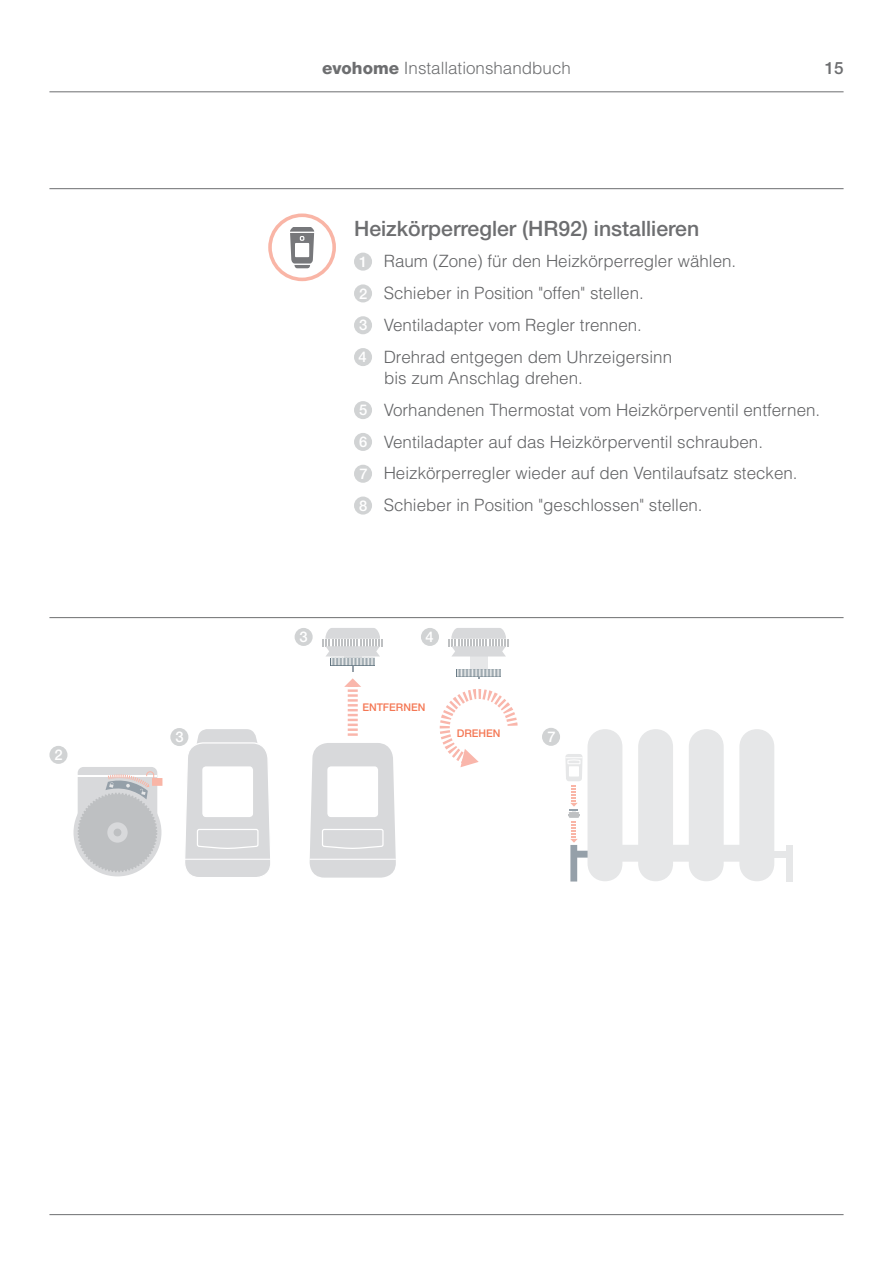
<style>
.page{position:relative;width:893px;height:1263px;background:#fff}
.page>*{position:absolute;margin:0;border:0;box-sizing:border-box;transform-origin:0 0}
.t1{font:500 21.15px "Helvetica Neue";color:#6d6e70}
.t2{font:300 16.95px/31.8px "Helvetica LT Std";color:#636466}
.t3{font:300 16.95px "Helvetica LT Std";color:#6d6e70}
.t4{font:500 16.95px "Helvetica Neue";color:#6d6e70}
.t5{font:500 14.7px "Helvetica Neue";color:#fff}
.t6{font:500 10.65px "Helvetica Neue";color:#f47754}
.s1{font-family:"Helvetica Neue";font-weight:800}
.s2{font-family:"Helvetica Neue";font-weight:500;font-size:14.7px;color:#fff}
</style>
<div class="page">
<div style="left:354px;top:253px;width:18px;height:18px;background:#d1d3d4;border-radius:50%"></div>
<div style="left:354px;top:284px;width:18px;height:18px;background:#d1d3d4;border-radius:50%"></div>
<div style="left:354px;top:316px;width:18px;height:18px;background:#d1d3d4;border-radius:50%"></div>
<div style="left:354px;top:348px;width:18px;height:18px;background:#d1d3d4;border-radius:50%"></div>
<div style="left:354px;top:401px;width:18px;height:18px;background:#d1d3d4;border-radius:50%"></div>
<div style="left:354px;top:433px;width:18px;height:18px;background:#d1d3d4;border-radius:50%"></div>
<div style="left:354px;top:465px;width:18px;height:18px;background:#d1d3d4;border-radius:50%"></div>
<div style="left:354px;top:497px;width:18px;height:18px;background:#d1d3d4;border-radius:50%"></div>
<svg style="left:268px;top:214px;width:68px;height:67px"></svg>
<svg style="left:344px;top:678px;width:17px;height:58px"></svg>
<div style="left:78px;top:767px;width:79px;height:65px;background:#d8d9db;border-radius:6px"></div>
<svg style="left:73px;top:771px;width:89px;height:105px"></svg>
<div style="left:107px;top:822px;width:21px;height:21px;background:#d8d9db;border-radius:50%"></div>
<div style="left:114px;top:829px;width:7px;height:7px;background:#bec0c2;border-radius:50%"></div>
<svg style="left:184px;top:729px;width:86px;height:148px"></svg>
<svg style="left:309px;top:743px;width:87px;height:135px"></svg>
<svg style="left:322px;top:628px;width:61px;height:44px"></svg>
<div style="left:786px;top:845px;width:7px;height:37px;background:#e6e7e8"></div>
<div style="left:774px;top:851px;width:16px;height:7px;background:#e6e7e8"></div>
<svg style="left:565px;top:729px;width:209px;height:153px"></svg>
<div style="left:469px;top:654px;width:18px;height:16px;background:#e6e7e8"></div>
<svg style="left:448px;top:628px;width:61px;height:29px"></svg>
<svg style="left:439px;top:689px;width:79px;height:78px"></svg>
<div style="left:456px;top:669px;width:44px;height:8px;background:#6a7c87"></div>
<svg style="left:457px;top:669px;width:43px;height:9px"></svg>
<hr style="left:49px;top:617px;width:794px;height:1px;background:#6d6e70">
<div style="left:49px;top:746px;width:18px;height:18px;background:#d1d3d4;border-radius:50%"></div>
<div style="left:170px;top:728px;width:18px;height:18px;background:#d1d3d4;border-radius:50%"></div>
<div style="left:294px;top:628px;width:18px;height:18px;background:#d1d3d4;border-radius:50%"></div>
<div style="left:421px;top:628px;width:18px;height:18px;background:#d1d3d4;border-radius:50%"></div>
<div style="left:542px;top:728px;width:18px;height:18px;background:#d1d3d4;border-radius:50%"></div>
<hr style="left:49px;top:188px;width:794px;height:1px;background:#6d6e70">
<hr style="left:49px;top:1214px;width:794px;height:1px;background:#6d6e70">
<hr style="left:49px;top:92px;width:794px;height:1px;background:#6d6e70">
<p class="t5" style="left:54px;top:750px;width:10px">2</p>
<p class="t5" style="left:175px;top:732px;width:10px">3</p>
<p class="t3" style="left:322px;top:61px;width:250px"><span class="s1">evohome</span> Installationshandbuch</p>
<p class="t4" style="left:824px;top:62px;width:20px">15</p>
<p class="t1" style="left:354px;top:220px;width:347px">Heizkörperregler (HR92) installieren</p>
<p class="t2" style="left:358px;top:247px;width:379px"><span class="s2">1</span> Raum (Zone) für den Heizkörperregler wählen.<br><span class="s2">2</span> Schieber in Position "offen" stellen.<br><span class="s2">3</span> Ventiladapter vom Regler trennen.<br><span class="s2">4</span> Drehrad entgegen dem Uhrzeigersinn</p>
<p class="t2" style="left:359px;top:364px;width:463px;text-indent:25px">bis zum Anschlag drehen.<br><span class="s2">5</span> Vorhandenen Thermostat vom Heizkörperventil entfernen.<br><span class="s2">6</span> Ventiladapter auf das Heizkörperventil schrauben.<br><span class="s2">7</span> Heizkörperregler wieder auf den Ventilaufsatz stecken.<br><span class="s2">8</span> Schieber in Position "geschlossen" stellen.</p>
<p class="t5" style="left:299px;top:632px;width:10px">3</p>
<p class="t5" style="left:425px;top:632px;width:10px">4</p>
<p class="t6" style="left:362px;top:703px;width:65px">ENTFERNEN</p>
<p class="t6" style="left:457px;top:729px;width:45px">DREHEN</p>
<p class="t5" style="left:547px;top:732px;width:10px">7</p>
</div>
